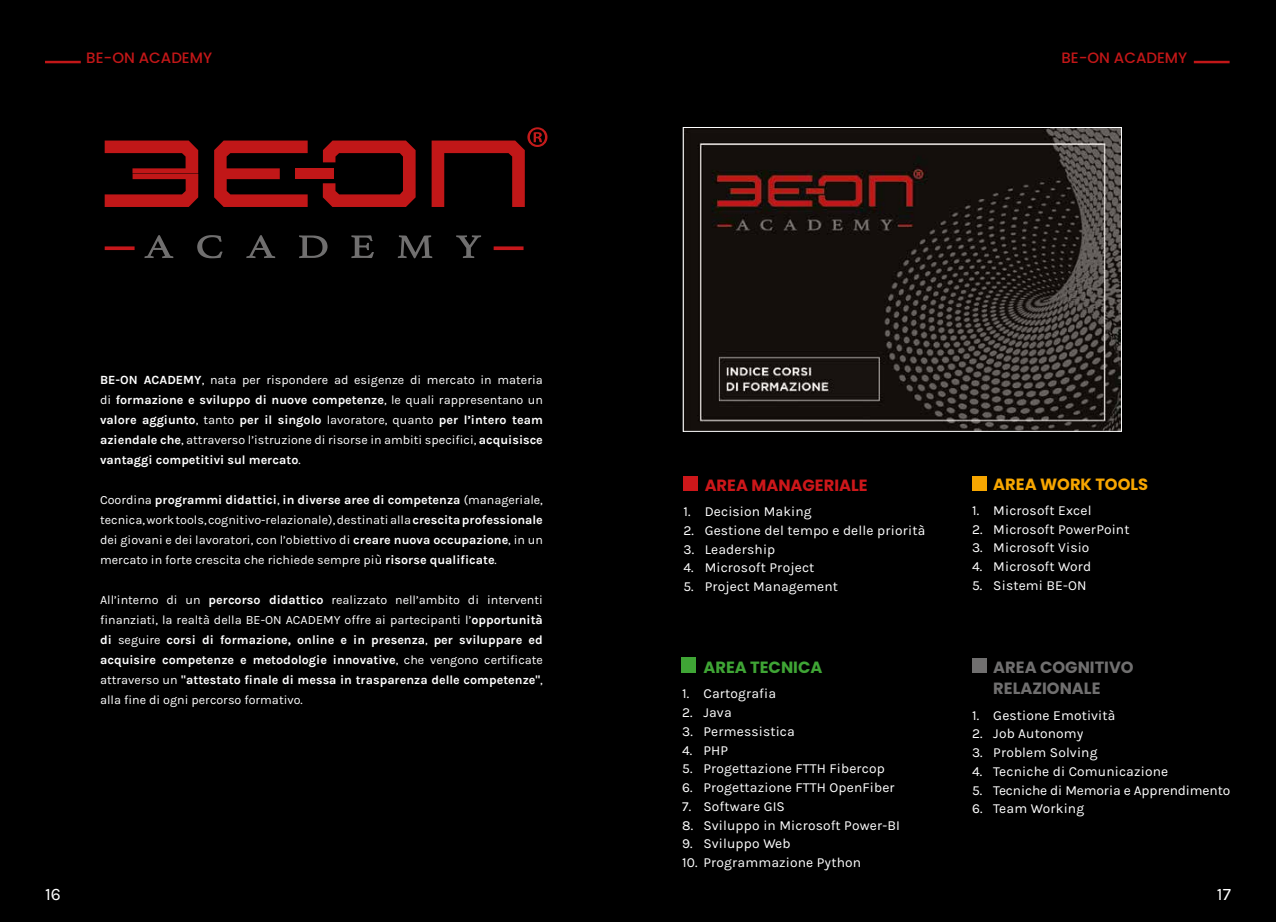
<style>
.page{position:relative;width:1276px;height:922px;background:#fff}
.page>*{position:absolute;margin:0;border:0;box-sizing:border-box;transform-origin:0 0}
.t1{font:17.5px "Karla";color:#fff}
.t2{font:700 16.25px/21.2px "Poppins";color:#706f6f}
.t3{font:700 16.25px "Poppins";color:#cd171a}
.t4{font:700 16.25px "Poppins";color:#f7a600}
.t5{font:700 16.25px "Poppins";color:#3fa535}
.t6{font:500 15px "Poppins";color:#c21718}
.t7{font:13.75px "Karla";letter-spacing:.01em;color:#fff}
.t8{font:13.75px "Karla";letter-spacing:-.01em;color:#fff}
.t9{font:12.5px/20px "Karla";color:#fff;text-align:justify}
.s1{font-weight:700}
</style>
<div class="page">
<div style="left:0;top:0;width:1276px;height:921px;background:#000"></div>
<hr style="left:45px;top:61px;width:36px;height:2px;background:#c21718">
<hr style="left:1193px;top:61px;width:36px;height:2px;background:#c21718">
<svg style="left:144px;top:235px;width:29px;height:23px"></svg>
<svg style="left:197px;top:235px;width:26px;height:23px"></svg>
<svg style="left:246px;top:235px;width:29px;height:23px"></svg>
<svg style="left:299px;top:235px;width:28px;height:23px"></svg>
<svg style="left:351px;top:235px;width:23px;height:23px"></svg>
<svg style="left:398px;top:235px;width:34px;height:23px"></svg>
<svg style="left:456px;top:235px;width:25px;height:23px"></svg>
<svg style="left:105px;top:246px;width:30px;height:4px"></svg>
<svg style="left:493px;top:246px;width:30px;height:4px"></svg>
<svg style="left:323px;top:140px;width:92px;height:67px"></svg>
<div style="left:295px;top:168px;width:39px;height:11px;background:#c11718"></div>
<svg style="left:214px;top:140px;width:94px;height:67px"></svg>
<svg style="left:105px;top:140px;width:93px;height:67px"></svg>
<svg style="left:431px;top:127px;width:116px;height:80px"></svg>
<div style="left:683px;top:476px;width:15px;height:15px;background:#cd171a"></div>
<div style="left:972px;top:476px;width:15px;height:15px;background:#f7a600"></div>
<div style="left:681px;top:657px;width:15px;height:15px;background:#3fa535"></div>
<div style="left:972px;top:657px;width:15px;height:15px;background:#706f6f"></div>
<img style="left:685px;top:129px;width:434px;height:300px">
<div style="left:683px;top:127px;width:438px;height:304px;border:1px solid #fff"></div>
<p class="t6" style="left:86px;top:49px;width:127px">BE-ON ACADEMY</p>
<p class="t6" style="left:1061px;top:49px;width:127px">BE-ON ACADEMY</p>
<p class="t9" style="left:100px;top:370px;width:444px"><span class="s1">BE-ON ACADEMY</span>, nata per rispondere ad esigenze di mercato in materia di <span class="s1">formazione e sviluppo di nuove competenze</span>, le quali rappresentano un <span class="s1">valore aggiunto</span>, tanto <span class="s1">per il singolo</span> lavoratore, quanto <span class="s1">per l’intero team aziendale che</span>, attraverso l’istruzione di risorse in ambiti specifici, <span class="s1">acquisisce vantaggi competitivi sul mercato</span>.</p>
<p class="t9" style="left:100px;top:490px;width:444px">Coordina <span class="s1">programmi didattici</span>, <span class="s1">in diverse aree di competenza</span> (manageriale, tecnica, work tools, cognitivo-relazionale), destinati alla <span class="s1">crescita professionale </span>dei giovani e dei lavoratori, con l’obiettivo di <span class="s1">creare nuova occupazione</span>, in un mercato in forte crescita che richiede sempre più <span class="s1">risorse qualificate</span>.</p>
<p class="t9" style="left:100px;top:590px;width:444px">All’interno di un <span class="s1">percorso didattico</span> realizzato nell’ambito di interventi finanziati, la realtà della BE-ON ACADEMY offre ai partecipanti l’<span class="s1">opportunità di</span> seguire <span class="s1">corsi di formazione, online e in presenza</span>, <span class="s1">per sviluppare ed acquisire competenze e metodologie innovative</span>, che vengono certificate attraverso un <span class="s1">"attestato finale di messa in trasparenza delle competenze"</span>, alla fine di ogni percorso formativo.</p>
<h2 class="t3" style="left:704px;top:476px;width:164px">AREA MANAGERIALE</h2>
<p class="t7" style="left:683px;top:504px;width:130px">1. Decision Making</p>
<p class="t7" style="left:683px;top:522px;width:243px">2. Gestione del tempo e delle priorità</p>
<p class="t7" style="left:683px;top:541px;width:94px">3. Leadership</p>
<p class="t7" style="left:683px;top:560px;width:132px">4. Microsoft Project</p>
<p class="t7" style="left:683px;top:579px;width:156px">5. Project Management</p>
<h2 class="t5" style="left:703px;top:658px;width:120px">AREA TECNICA</h2>
<p class="t7" style="left:682px;top:686px;width:95px">1. Cartografia</p>
<p class="t7" style="left:682px;top:704px;width:51px">2. Java</p>
<p class="t7" style="left:682px;top:723px;width:114px">3. Permessistica</p>
<p class="t7" style="left:682px;top:742px;width:47px">4. PHP</p>
<p class="t7" style="left:682px;top:761px;width:204px">5. Progettazione FTTH Fibercop</p>
<p class="t7" style="left:682px;top:779px;width:214px">6. Progettazione FTTH OpenFiber</p>
<p class="t7" style="left:682px;top:798px;width:104px">7. Software GIS</p>
<p class="t7" style="left:682px;top:817px;width:219px">8. Sviluppo in Microsoft Power-BI</p>
<p class="t7" style="left:682px;top:836px;width:110px">9. Sviluppo Web</p>
<p class="t7" style="left:682px;top:854px;width:180px">10. Programmazione Python</p>
<h2 class="t4" style="left:993px;top:474px;width:156px">AREA WORK TOOLS</h2>
<p class="t7" style="left:972px;top:502px;width:121px">1. Microsoft Excel</p>
<p class="t7" style="left:972px;top:521px;width:159px">2. Microsoft PowerPoint</p>
<p class="t7" style="left:972px;top:540px;width:119px">3. Microsoft Visio</p>
<p class="t7" style="left:972px;top:559px;width:121px">4. Microsoft Word</p>
<p class="t7" style="left:972px;top:577px;width:116px">5. Sistemi BE-ON</p>
<h2 class="t2" style="left:993px;top:656px;width:142px">AREA COGNITIVO<br>RELAZIONALE</h2>
<p class="t7" style="left:972px;top:707px;width:145px">1. Gestione Emotività</p>
<p class="t7" style="left:972px;top:726px;width:113px">2. Job Autonomy</p>
<p class="t7" style="left:972px;top:744px;width:127px">3. Problem Solving</p>
<p class="t7" style="left:972px;top:763px;width:198px">4. Tecniche di Comunicazione</p>
<p class="t8" style="left:972px;top:782px;width:260px">5. Tecniche di Memoria e Apprendimento</p>
<p class="t7" style="left:972px;top:801px;width:114px">6. Team Working</p>
<h1 class="t1" style="left:45px;top:884px;width:17px">16</h1>
<h1 class="t1" style="left:1216px;top:884px;width:16px">17</h1>
</div>
